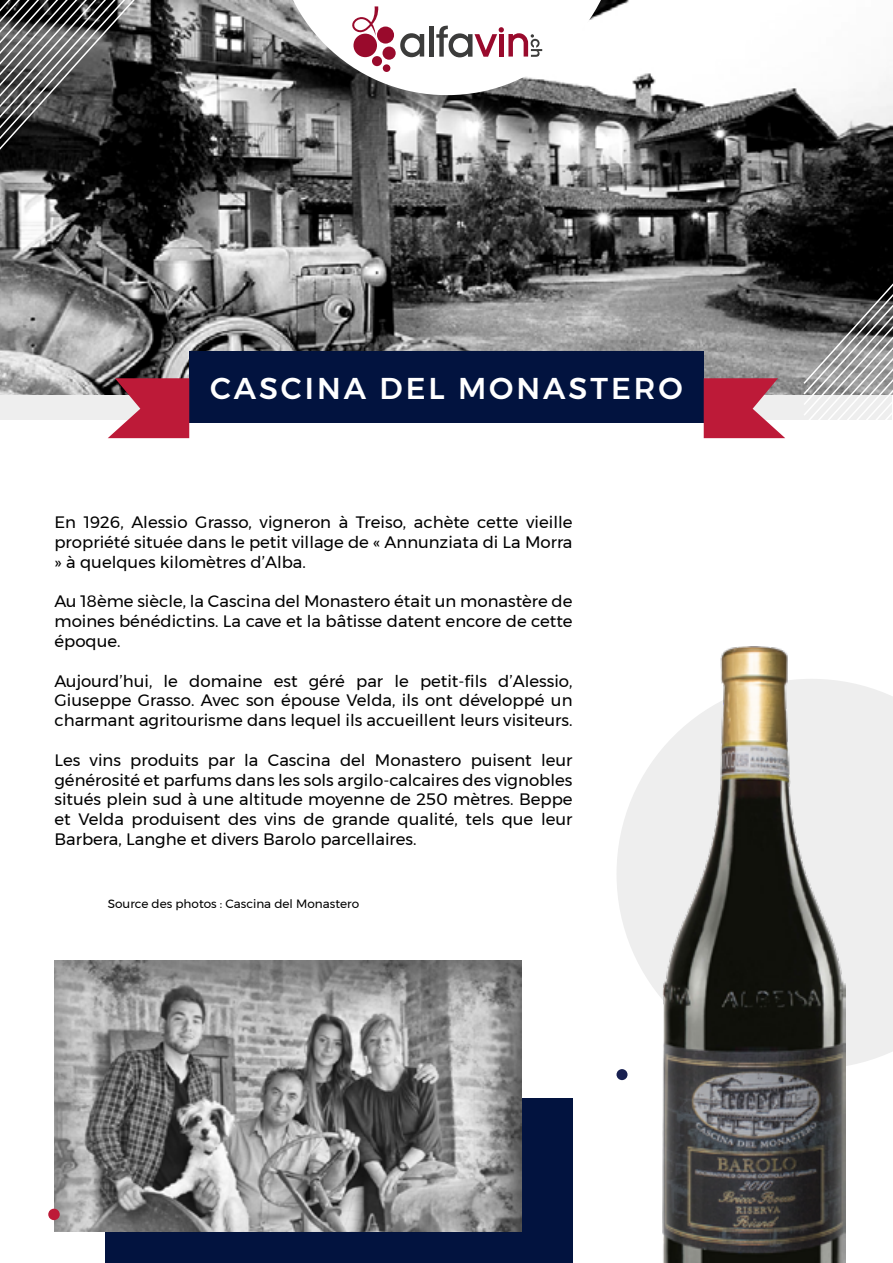
<style>
.page{position:relative;width:893px;height:1263px;background:#fff}
.page>*{position:absolute;margin:0;border:0;box-sizing:border-box;transform-origin:0 0}
.t1{font:500 30px "Montserrat";letter-spacing:.1em;color:#fff}
.t2{font:16.5px/19.8px "Montserrat";color:#000;text-align:justify}
.t3{font:12px "Montserrat";color:#000}
</style>
<div class="page">
<div style="left:1px;top:394px;width:891px;height:25px;background:#eee"></div>
<img style="left:0;top:0;width:893px;height:395px">
<div style="left:189px;top:351px;width:515px;height:71px;background:#02133f"></div>
<svg style="left:704px;top:378px;width:81px;height:60px"></svg>
<svg style="left:108px;top:378px;width:81px;height:60px"></svg>
<svg style="left:802px;top:216px;width:91px;height:204px"></svg>
<svg style="left:0;top:0;width:137px;height:166px;background:#464646"></svg>
<svg style="left:275px;top:0;width:344px;height:95px"></svg>
<svg style="left:617px;top:682px;width:276px;height:387px;fill:#eee"></svg>
<img style="left:662px;top:646px;width:183px;height:617px">
<div style="left:616px;top:1069px;width:11px;height:11px;background:#182051;border-radius:50%"></div>
<div style="left:105px;top:1098px;width:467px;height:165px;background:#02133f"></div>
<img style="left:54px;top:960px;width:467px;height:271px">
<div style="left:48px;top:1209px;width:12px;height:11px;background:#bd1a38;border-radius:50%"></div>
<h1 class="t1" style="left:210px;top:365px;width:474px">CASCINA DEL MONASTERO</h1>
<p class="t2" style="left:54px;top:512px;width:520px">En 1926, Alessio Grasso, vigneron à Treiso, achète cette vieille propriété située dans le petit village de « Annunziata di La Morra » à quelques kilomètres d’Alba.</p>
<p class="t2" style="left:54px;top:591px;width:520px">Au 18ème siècle, la Cascina del Monastero était un monastère de moines bénédictins. La cave et la bâtisse datent encore de cette époque.</p>
<p class="t2" style="left:54px;top:671px;width:520px">Aujourd’hui, le domaine est géré par le petit-fils d’Alessio, Giuseppe Grasso. Avec son épouse Velda, ils ont développé un charmant agritourisme dans lequel ils accueillent leurs visiteurs.</p>
<p class="t2" style="left:54px;top:750px;width:520px">Les vins produits par la Cascina del Monastero puisent leur générosité et parfums dans les sols argilo-calcaires des vignobles situés plein sud à une altitude moyenne de 250 mètres. Beppe et Velda produisent des vins de grande qualité, tels que leur Barbera, Langhe et divers Barolo parcellaires.</p>
<p class="t3" style="left:108px;top:894px;width:253px">Source des photos : Cascina del Monastero</p>
</div>
